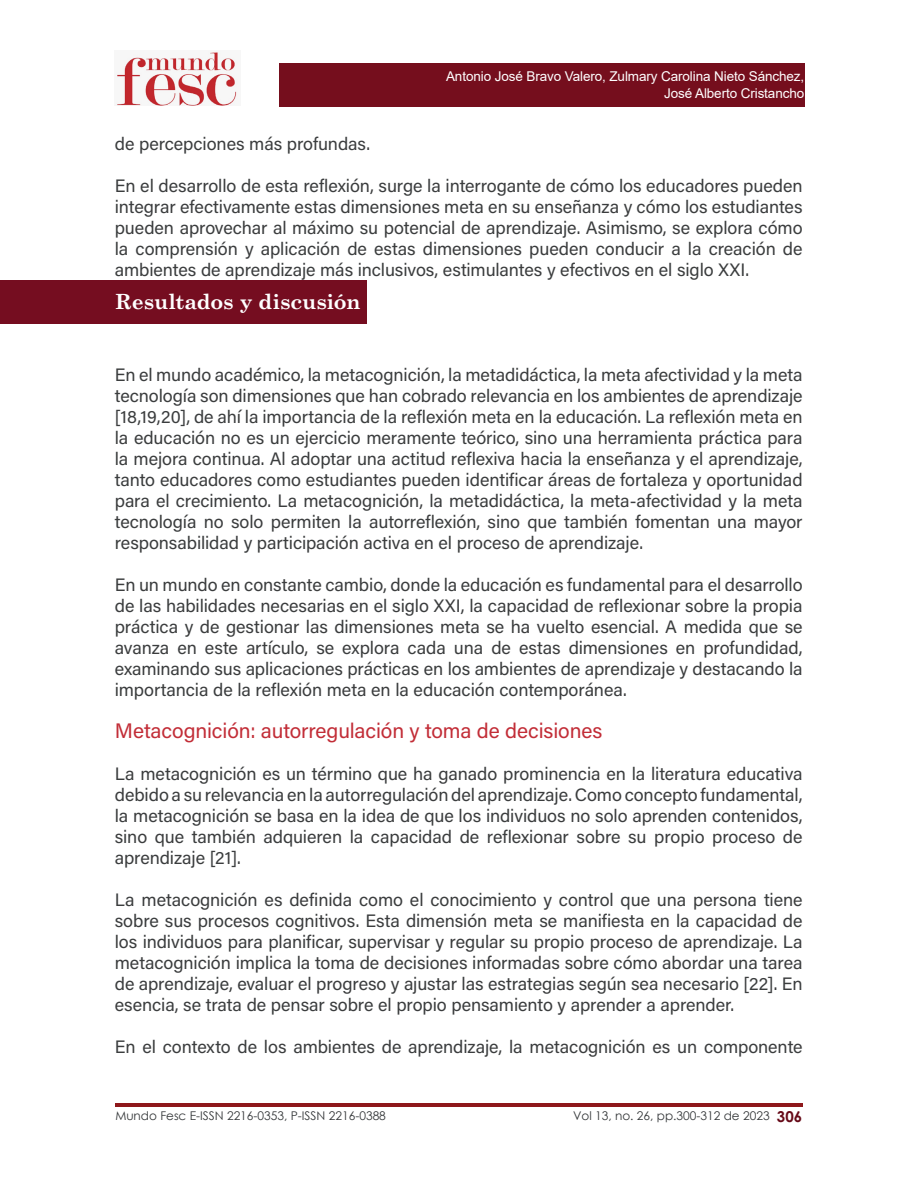
<style>
.page{position:relative;width:918px;height:1188px;background:#fff}
.page>*{position:absolute;margin:0;border:0;box-sizing:border-box;transform-origin:0 0}
.Estilo_de_párrafo_1{font:21px "Acumin Variable Concept";letter-spacing:-.005em;color:#c22d37}
.Estilo_de_párrafo_1-2{font:700 21px "Century Schoolbook";letter-spacing:-.01em;color:#fff}
.Estilo_de_párrafo_1-3{font:18px/21px "Acumin Variable Concept";letter-spacing:-.005em;color:#3b3d3e;text-align:justify}
.t1{font:700 15px "Century Gothic";color:#660a18}
.t2{font:13.5px/17.1px "Arial";letter-spacing:-.01em;color:#fff;text-align:right}
.t3{font:12px "Century Gothic";color:#333638}
</style>
<div class="page">
<div style="left:279px;top:64px;width:525px;height:43px;background:#750e1d"></div>
<img style="left:115px;top:1104px;width:688px;height:2px">
<img style="left:116px;top:52px;width:121px;height:54px">
<div style="left:0;top:280px;width:366px;height:43px;background:#750d20"></div>
<p class="t2" style="left:446px;top:67px;width:360px">Antonio José Bravo Valero, Zulmary Carolina Nieto Sánchez,<br>José Alberto Cristancho</p>
<p class="Estilo_de_párrafo_1-3" style="left:115px;top:132px;width:257px">de percepciones más profundas.</p>
<p class="Estilo_de_párrafo_1-3" style="left:115px;top:174px;width:689px">En el desarrollo de esta reflexión, surge la interrogante de cómo los educadores pueden integrar efectivamente estas dimensiones meta en su enseñanza y cómo los estudiantes pueden aprovechar al máximo su potencial de aprendizaje. Asimismo, se explora cómo la comprensión y aplicación de estas dimensiones pueden conducir a la creación de ambientes de aprendizaje más inclusivos, estimulantes y efectivos en el siglo XXI.</p>
<p class="Estilo_de_párrafo_1-2" style="left:115px;top:285px;width:247px">Resultados y discusión</p>
<p class="Estilo_de_párrafo_1-3" style="left:115px;top:363px;width:689px">En el mundo académico, la metacognición, la metadidáctica, la meta afectividad y la meta tecnología son dimensiones que han cobrado relevancia en los ambientes de aprendizaje [18,19,20], de ahí la importancia de la reflexión meta en la educación. La reflexión meta en la educación no es un ejercicio meramente teórico, sino una herramienta práctica para la mejora continua. Al adoptar una actitud reflexiva hacia la enseñanza y el aprendizaje, tanto educadores como estudiantes pueden identificar áreas de fortaleza y oportunidad para el crecimiento. La metacognición, la metadidáctica, la meta-afectividad y la meta tecnología no solo permiten la autorreflexión, sino que también fomentan una mayor responsabilidad y participación activa en el proceso de aprendizaje.</p>
<p class="Estilo_de_párrafo_1-3" style="left:115px;top:573px;width:689px">En un mundo en constante cambio, donde la educación es fundamental para el desarrollo de las habilidades necesarias en el siglo XXI, la capacidad de reflexionar sobre la propia práctica y de gestionar las dimensiones meta se ha vuelto esencial. A medida que se avanza en este artículo, se explora cada una de estas dimensiones en profundidad, examinando sus aplicaciones prácticas en los ambientes de aprendizaje y destacando la importancia de la reflexión meta en la educación contemporánea.</p>
<p class="Estilo_de_párrafo_1" style="left:115px;top:716px;width:489px">Metacognición: autorregulación y toma de decisiones</p>
<p class="Estilo_de_párrafo_1-3" style="left:115px;top:762px;width:689px">La metacognición es un término que ha ganado prominencia en la literatura educativa debido a su relevancia en la autorregulación del aprendizaje. Como concepto fundamental, la metacognición se basa en la idea de que los individuos no solo aprenden contenidos, sino que también adquieren la capacidad de reflexionar sobre su propio proceso de aprendizaje [21].</p>
<p class="Estilo_de_párrafo_1-3" style="left:115px;top:888px;width:689px">La metacognición es definida como el conocimiento y control que una persona tiene sobre sus procesos cognitivos. Esta dimensión meta se manifiesta en la capacidad de los individuos para planificar, supervisar y regular su propio proceso de aprendizaje. La metacognición implica la toma de decisiones informadas sobre cómo abordar una tarea de aprendizaje, evaluar el progreso y ajustar las estrategias según sea necesario [22]. En esencia, se trata de pensar sobre el propio pensamiento y aprender a aprender.</p>
<p class="Estilo_de_párrafo_1-3" style="left:115px;top:1035px;width:689px">En el contexto de los ambientes de aprendizaje, la metacognición es un componente</p>
<p class="t3" style="left:115px;top:1107px;width:272px">Mundo Fesc E-ISSN 2216-0353, P-ISSN 2216-0388</p>
<p class="t3" style="left:573px;top:1107px;width:198px">Vol 13, no. 26, pp.300-312 de 2023</p>
<p class="t1" style="left:777px;top:1105px;width:27px">306</p>
</div>
